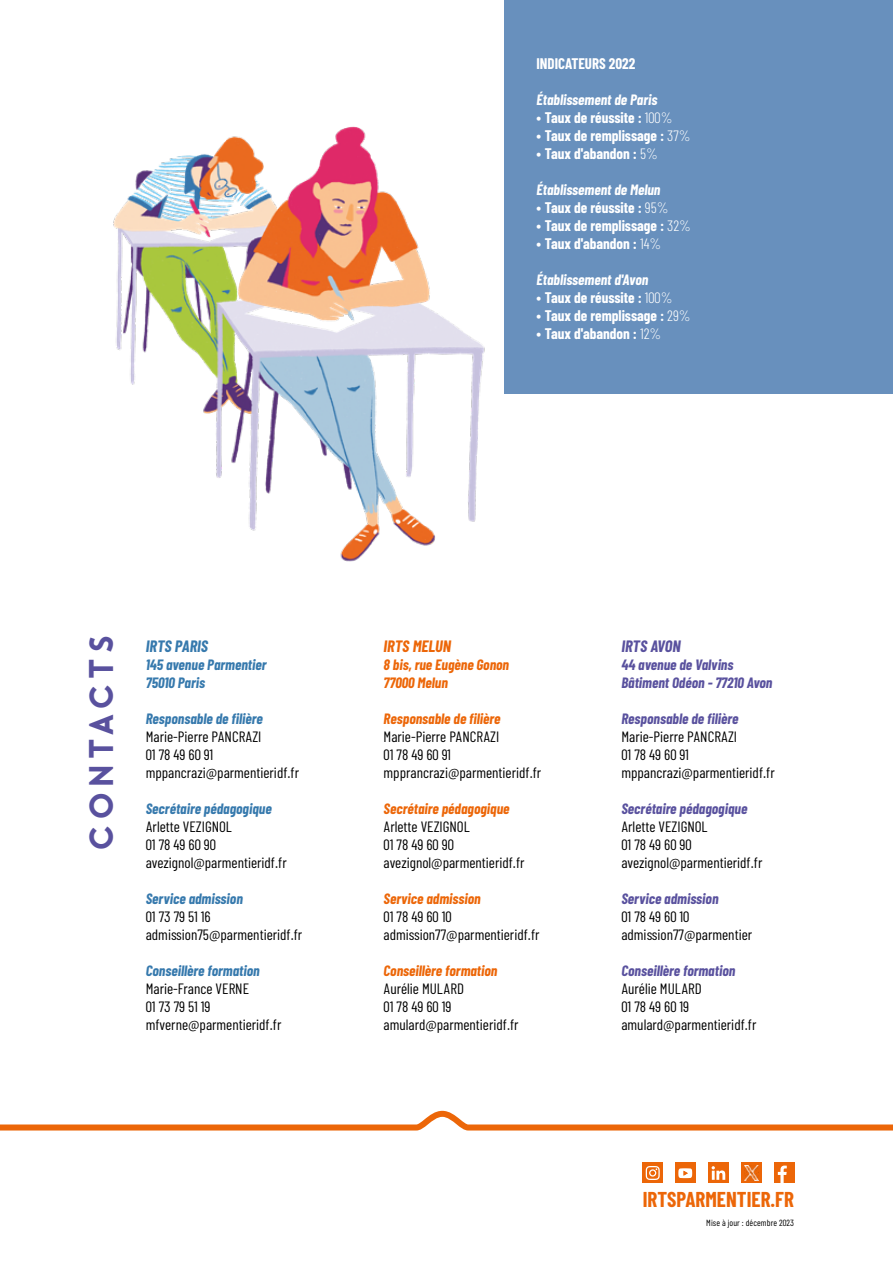
<style>
.page{position:relative;width:893px;height:1263px;background:#fff}
.page>*{position:absolute;margin:0;border:0;box-sizing:border-box;transform-origin:0 0}
.t1{font:43.5px "Fleur";letter-spacing:.14em;color:#59519e}
.t2{font:700 21px "Barlow Condensed";color:#ec6608}
.t3{font:italic 700 16.5px "Barlow Condensed";color:#3679ad}
.t4{font:italic 700 16.5px "Barlow Condensed";color:#ec6608}
.t5{font:italic 700 16.5px "Barlow Condensed";color:#59519e}
.t6{font:15px/18px "Barlow Condensed";color:#000}
.t7{font:700 15px "Barlow Condensed";color:#fff}
.t8{font:italic 700 15px/18px "Barlow Condensed";color:#59519e}
.t9{font:italic 700 15px/18px "Barlow Condensed";color:#3679ad}
.t10{font:italic 700 15px/18px "Barlow Condensed";color:#ec6608}
.t11{font:italic 700 15px "Barlow Condensed";color:#fff}
.t12{font:9px "Barlow Condensed";letter-spacing:.01em;color:#000}
.s1{font-weight:300}
</style>
<div class="page">
<img style="left:113px;top:115px;width:404px;height:447px">
<svg style="left:0;top:1111px;width:893px;height:19px"></svg>
<div style="left:505px;top:0;width:388px;height:393px;background:#6890bd"></div>
<div style="left:774px;top:1163px;width:20px;height:20px;background:#ec6608"></div>
<svg style="left:778px;top:1165px;width:9px;height:18px"></svg>
<div style="left:708px;top:1163px;width:20px;height:20px;background:#ec6608"></div>
<svg style="left:712px;top:1166px;width:13px;height:14px"></svg>
<div style="left:675px;top:1163px;width:21px;height:20px;background:#ec6608"></div>
<svg style="left:678px;top:1168px;width:14px;height:10px"></svg>
<div style="left:643px;top:1163px;width:20px;height:20px;background:#ec6608"></div>
<svg style="left:646px;top:1166px;width:14px;height:14px"></svg>
<div style="left:741px;top:1163px;width:21px;height:20px;background:#ec6608"></div>
<img style="left:744px;top:1165px;width:15px;height:15px">
<p class="t7" style="left:536px;top:53px;width:100px">INDICATEURS 2022</p>
<p class="t11" style="left:536px;top:90px;width:122px">Établissement de Paris</p>
<p class="t7" style="left:536px;top:107px;width:138px">• Taux de réussite : <span class="s1">100%</span></p>
<p class="t7" style="left:536px;top:125px;width:156px">• Taux de remplissage : <span class="s1">37%</span></p>
<p class="t7" style="left:536px;top:143px;width:123px">• Taux d'abandon : <span class="s1">5%</span></p>
<p class="t11" style="left:536px;top:180px;width:126px">Établissement de Melun</p>
<p class="t7" style="left:536px;top:197px;width:134px">• Taux de réussite : <span class="s1">95%</span></p>
<p class="t7" style="left:536px;top:215px;width:156px">• Taux de remplissage : <span class="s1">32%</span></p>
<p class="t7" style="left:536px;top:233px;width:126px">• Taux d'abandon : <span class="s1">14%</span></p>
<p class="t11" style="left:536px;top:270px;width:113px">Établissement d'Avon</p>
<p class="t7" style="left:536px;top:287px;width:138px">• Taux de réussite : <span class="s1">100%</span></p>
<p class="t7" style="left:536px;top:305px;width:156px">• Taux de remplissage : <span class="s1">29%</span></p>
<p class="t7" style="left:536px;top:323px;width:126px">• Taux d'abandon : <span class="s1">12%</span></p>
<h1 class="t1" style="left:79px;top:850px;width:216px;rotate:-90deg">CONTACTS</h1>
<p class="t3" style="left:146px;top:636px;width:64px">IRTS PARIS</p>
<p class="t9" style="left:146px;top:655px;width:122px">145 avenue Parmentier<br>75010 Paris</p>
<p class="t9" style="left:146px;top:709px;width:118px">Responsable de filière</p>
<p class="t6" style="left:146px;top:727px;width:155px">Marie-Pierre PANCRAZI<br>01 78 49 60 91 mppancrazi@parmentieridf.fr</p>
<p class="t9" style="left:146px;top:799px;width:127px">Secrétaire pédagogique</p>
<p class="t6" style="left:146px;top:817px;width:142px">Arlette VEZIGNOL<br>01 78 49 60 90 avezignol@parmentieridf.fr</p>
<p class="t9" style="left:146px;top:889px;width:99px">Service admission</p>
<p class="t6" style="left:146px;top:907px;width:158px">01 73 79 51 16 admission75@parmentieridf.fr</p>
<p class="t9" style="left:146px;top:961px;width:115px">Conseillère formation</p>
<p class="t6" style="left:146px;top:979px;width:137px">Marie-France VERNE<br>01 73 79 51 19 mfverne@parmentieridf.fr</p>
<p class="t4" style="left:384px;top:636px;width:69px">IRTS MELUN</p>
<p class="t10" style="left:384px;top:655px;width:127px">8 bis, rue Eugène Gonon<br>77000 Melun</p>
<p class="t10" style="left:384px;top:709px;width:118px">Responsable de filière</p>
<p class="t6" style="left:384px;top:727px;width:159px">Marie-Pierre PANCRAZI<br>01 78 49 60 91 mpprancrazi@parmentieridf.fr</p>
<p class="t10" style="left:384px;top:799px;width:127px">Secrétaire pédagogique</p>
<p class="t6" style="left:384px;top:817px;width:142px">Arlette VEZIGNOL<br>01 78 49 60 90 avezignol@parmentieridf.fr</p>
<p class="t10" style="left:384px;top:889px;width:99px">Service admission</p>
<p class="t6" style="left:384px;top:907px;width:157px">01 78 49 60 10 admission77@parmentieridf.fr</p>
<p class="t10" style="left:384px;top:961px;width:115px">Conseillère formation</p>
<p class="t6" style="left:384px;top:979px;width:137px">Aurélie MULARD<br>01 78 49 60 19 amulard@parmentieridf.fr</p>
<p class="t5" style="left:621px;top:636px;width:61px">IRTS AVON</p>
<p class="t8" style="left:621px;top:655px;width:152px">44 avenue de Valvins<br>Bâtiment Odéon - 77210 Avon</p>
<p class="t8" style="left:621px;top:709px;width:118px">Responsable de filière</p>
<p class="t6" style="left:621px;top:727px;width:155px">Marie-Pierre PANCRAZI<br>01 78 49 60 91 mppancrazi@parmentieridf.fr</p>
<p class="t8" style="left:621px;top:799px;width:127px">Secrétaire pédagogique</p>
<p class="t6" style="left:621px;top:817px;width:142px">Arlette VEZIGNOL<br>01 78 49 60 90 avezignol@parmentieridf.fr</p>
<p class="t8" style="left:621px;top:889px;width:99px">Service admission</p>
<p class="t6" style="left:621px;top:907px;width:132px">01 78 49 60 10 admission77@parmentier</p>
<p class="t8" style="left:621px;top:961px;width:115px">Conseillère formation</p>
<p class="t6" style="left:621px;top:979px;width:137px">Aurélie MULARD<br>01 78 49 60 19 amulard@parmentieridf.fr</p>
<h2 class="t2" style="left:643px;top:1184px;width:153px">IRTSPARMENTIER.FR</h2>
<p class="t12" style="left:706px;top:1217px;width:89px">Mise à jour : décembre 2023</p>
</div>
